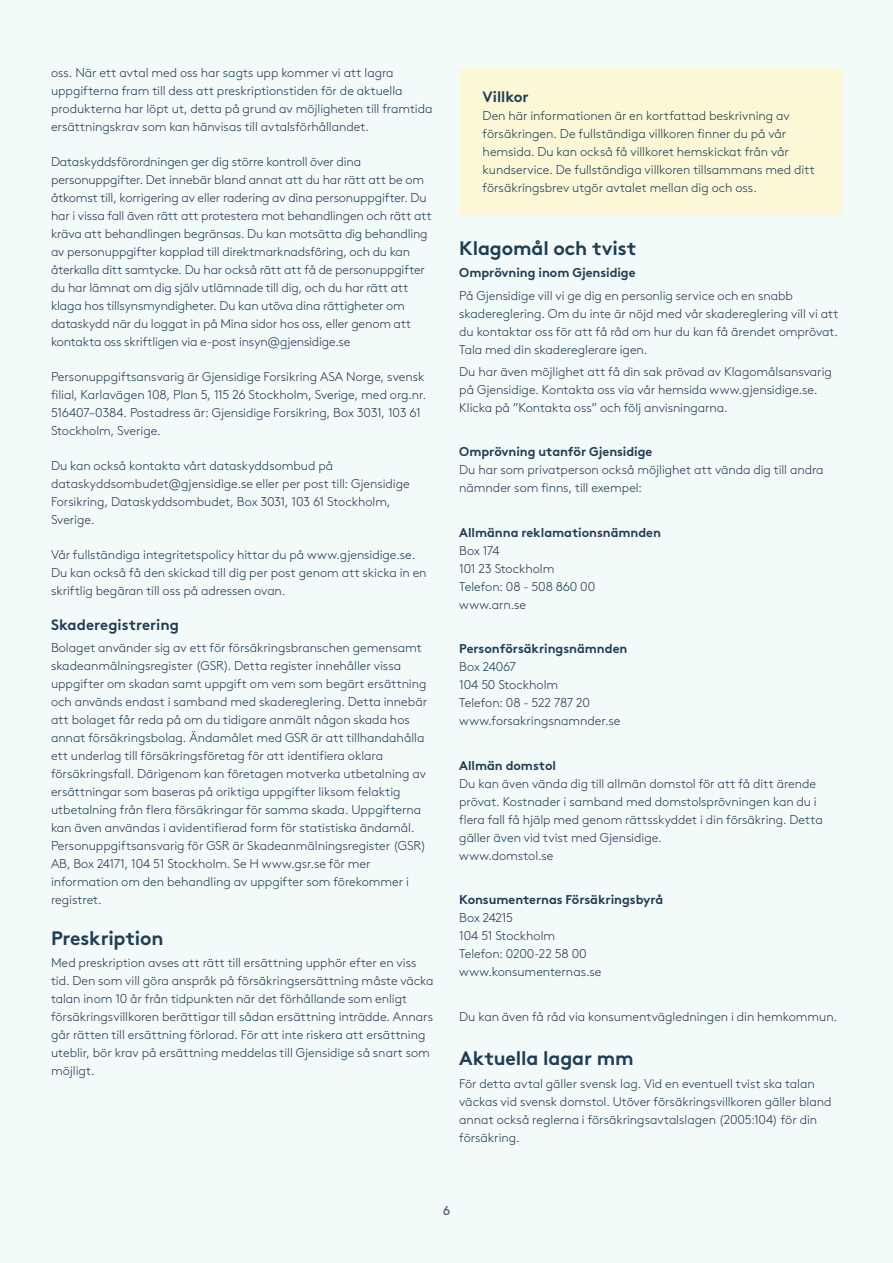
<style>
.page{position:relative;width:893px;height:1263px;background:#f3fafa}
.page>*{position:absolute;margin:0;border:0;box-sizing:border-box;transform-origin:0 0}
.t1{font:700 19.5px "Gjen Brown OT";letter-spacing:-.005em;color:#203e53}
.t2{font:700 15px "Gjen Brown OT";color:#203e53}
.t3{font:15px "Gjen Brown OT Bold Alt";letter-spacing:-.005em;color:#203e53}
.t4{font:300 12.75px/18px "Gjen Brown OT";letter-spacing:-.005em;color:#203e53}
.t5{font:12.75px "Gjen Brown OT Bold Alt";letter-spacing:-.005em;color:#203e53}
.t6{font:12.75px "Gjen Brown OT";color:#43586c}
</style>
<div class="page">
<div style="left:459px;top:68px;width:383px;height:146px;background:#fcf7d6"></div>
<p class="t4" style="left:51px;top:63px;width:383px">oss. När ett avtal med oss har sagts upp kommer vi att lagra uppgifterna fram till dess att preskriptionstiden för de aktuella produkterna har löpt ut, detta på grund av möjligheten till framtida ersättningskrav som kan hänvisas till avtalsförhållandet.</p>
<p class="t4" style="left:51px;top:152px;width:382px">Dataskyddsförordningen ger dig större kontroll över dina personuppgifter. Det innebär bland annat att du har rätt att be om åtkomst till, korrigering av eller radering av dina personuppgifter. Du har i vissa fall även rätt att protestera mot behandlingen och rätt att kräva att behandlingen begränsas. Du kan motsätta dig behandling av personuppgifter kopplad till direktmarknadsföring, och du kan återkalla ditt samtycke. Du har också rätt att få de personuppgifter du har lämnat om dig själv utlämnade till dig, och du har rätt att klaga hos tillsynsmyndigheter. Du kan utöva dina rättigheter om dataskydd när du loggat in på Mina sidor hos oss, eller genom att kontakta oss skriftligen via e-post insyn@gjensidige.se</p>
<p class="t4" style="left:51px;top:367px;width:377px">Personuppgiftsansvarig är Gjensidige Forsikring ASA Norge, svensk filial, Karlavägen 108, Plan 5, 115 26 Stockholm, Sverige, med org.nr.<br>516407–0384. Postadress är: Gjensidige Forsikring, Box 3031, 103 61<br>Stockholm, Sverige.</p>
<p class="t4" style="left:51px;top:456px;width:360px">Du kan också kontakta vårt dataskyddsombud på dataskyddsombudet@gjensidige.se eller per post till: Gjensidige Forsikring, Dataskyddsombudet, Box 3031, 103 61 Stockholm, Sverige.</p>
<p class="t4" style="left:51px;top:545px;width:377px">Vår fullständiga integritetspolicy hittar du på www.gjensidige.se.<br>Du kan också få den skickad till dig per post genom att skicka in en skriftlig begäran till oss på adressen ovan.</p>
<p class="t2" style="left:51px;top:613px;width:129px">Skaderegistrering</p>
<p class="t4" style="left:51px;top:638px;width:378px">Bolaget använder sig av ett för försäkringsbranschen gemensamt skadeanmälningsregister (GSR). Detta register innehåller vissa uppgifter om skadan samt uppgift om vem som begärt ersättning och används endast i samband med skadereglering. Detta innebär att bolaget får reda på om du tidigare anmält någon skada hos annat försäkringsbolag. Ändamålet med GSR är att tillhandahålla ett underlag till försäkringsföretag för att identifiera oklara försäkringsfall. Därigenom kan företagen motverka utbetalning av ersättningar som baseras på oriktiga uppgifter liksom felaktig utbetalning från flera försäkringar för samma skada. Uppgifterna kan även användas i avidentifierad form för statistiska ändamål.<br>Personuppgiftsansvarig för GSR är Skadeanmälningsregister (GSR)<br>AB, Box 24171, 104 51 Stockholm. Se H www.gsr.se för mer information om den behandling av uppgifter som förekommer i registret.</p>
<h1 class="t1" style="left:51px;top:922px;width:114px">Preskription</h1>
<p class="t4" style="left:51px;top:952px;width:384px">Med preskription avses att rätt till ersättning upphör efter en viss tid. Den som vill göra anspråk på försäkringsersättning måste väcka talan inom 10 år från tidpunkten när det förhållande som enligt försäkringsvillkoren berättigar till sådan ersättning inträdde. Annars går rätten till ersättning förlorad. För att inte riskera att ersättning uteblir, bör krav på ersättning meddelas till Gjensidige så snart som möjligt.</p>
<p class="t3" style="left:483px;top:85px;width:48px">Villkor</p>
<p class="t4" style="left:483px;top:106px;width:334px">Den här informationen är en kortfattad beskrivning av försäkringen. De fullständiga villkoren finner du på vår hemsida. Du kan också få villkoret hemskickat från vår kundservice. De fullständiga villkoren tillsammans med ditt försäkringsbrev utgör avtalet mellan dig och oss.</p>
<h1 class="t1" style="left:459px;top:232px;width:179px">Klagomål och tvist</h1>
<p class="t5" style="left:459px;top:262px;width:178px">Omprövning inom Gjensidige</p>
<p class="t4" style="left:459px;top:285px;width:381px">På Gjensidige vill vi ge dig en personlig service och en snabb skadereglering. Om du inte är nöjd med vår skadereglering vill vi att du kontaktar oss för att få råd om hur du kan få ärendet omprövat.<br>Tala med din skadereglerare igen.</p>
<p class="t4" style="left:459px;top:361px;width:374px">Du har även möjlighet att få din sak prövad av Klagomålsansvarig på Gjensidige. Kontakta oss via vår hemsida www.gjensidige.se.<br>Klicka på ”Kontakta oss” och följ anvisningarna.</p>
<p class="t5" style="left:459px;top:441px;width:195px">Omprövning utanför Gjensidige</p>
<p class="t4" style="left:459px;top:460px;width:366px">Du har som privatperson också möjlighet att vända dig till andra nämnder som finns, till exempel:</p>
<p class="t5" style="left:459px;top:522px;width:203px">Allmänna reklamationsnämnden</p>
<p class="t4" style="left:459px;top:540px;width:138px">Box 174<br>101 23 Stockholm<br>Telefon: 08 - 508 860 00 www.arn.se</p>
<p class="t5" style="left:459px;top:638px;width:170px">Personförsäkringsnämnden</p>
<p class="t4" style="left:459px;top:657px;width:163px">Box 24067<br>104 50 Stockholm<br>Telefon: 08 - 522 787 20 www.forsakringsnamnder.se</p>
<p class="t5" style="left:459px;top:755px;width:98px">Allmän domstol</p>
<p class="t4" style="left:459px;top:773px;width:365px">Du kan även vända dig till allmän domstol för att få ditt ärende prövat. Kostnader i samband med domstolsprövningen kan du i flera fall få hjälp med genom rättsskyddet i din försäkring. Detta gäller även vid tvist med Gjensidige.<br>www.domstol.se</p>
<p class="t5" style="left:459px;top:890px;width:206px">Konsumenternas Försäkringsbyrå</p>
<p class="t4" style="left:459px;top:908px;width:144px">Box 24215<br>104 51 Stockholm<br>Telefon: 0200-22 58 00 www.konsumenternas.se</p>
<p class="t4" style="left:459px;top:1007px;width:379px">Du kan även få råd via konsumentvägledningen i din hemkommun.</p>
<h1 class="t1" style="left:459px;top:1043px;width:176px">Aktuella lagar mm</h1>
<p class="t4" style="left:459px;top:1073px;width:374px">För detta avtal gäller svensk lag. Vid en eventuell tvist ska talan väckas vid svensk domstol. Utöver försäkringsvillkoren gäller bland annat också reglerna i försäkringsavtalslagen (2005:104) för din försäkring.</p>
<p class="t6" style="left:443px;top:1201px;width:9px">6</p>
</div>
